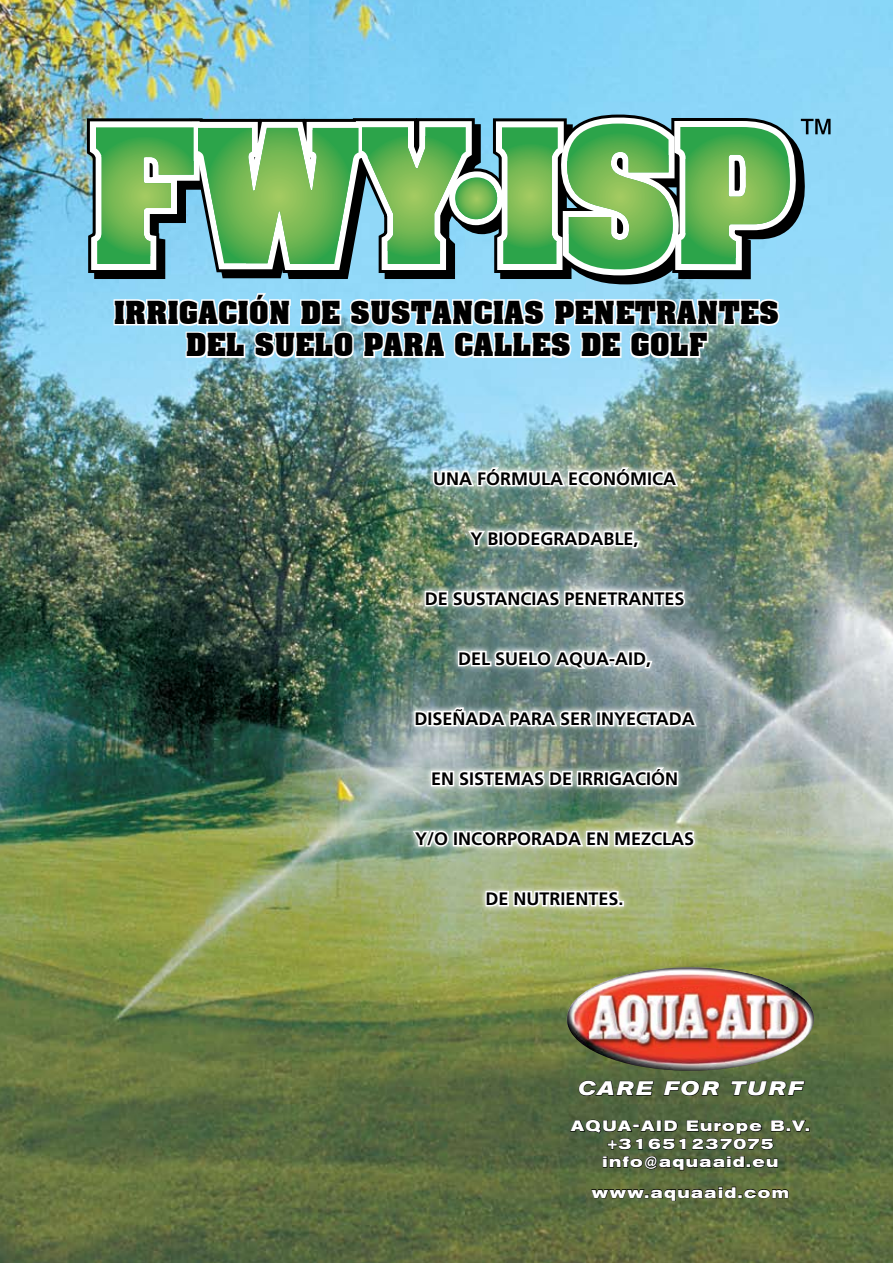
<style>
.page{position:relative;width:893px;height:1263px;background:#fff}
.page>*{position:absolute;margin:0;border:0;box-sizing:border-box;transform-origin:0 0}
.t1{font:700 27px/32.4px "Aardvark";letter-spacing:.025em;color:#000;text-align:center}
.t2{font:italic 700 expanded 19.5px "Akzidenz Grotesk BE";letter-spacing:.11em;color:#fff}
.t3{font:700 18px "Frutiger";color:#000}
.t4{font:700 expanded 15px/18px "Akzidenz Grotesk BE";letter-spacing:.1em;color:#fff;text-align:center}
</style>
<div class="page">
<img style="left:0;top:0;width:893px;height:1263px">
<svg style="left:87px;top:115px;width:743px;height:245px"></svg>
<img style="left:407px;top:460px;width:296px;height:454px">
<img style="left:431px;top:455px;width:249px;height:46px">
<svg style="left:465px;top:517px;width:177px;height:33px"></svg>
<svg style="left:423px;top:577px;width:264px;height:37px"></svg>
<svg style="left:457px;top:637px;width:198px;height:34px"></svg>
<svg style="left:413px;top:697px;width:286px;height:37px"></svg>
<svg style="left:430px;top:755px;width:144px;height:46px"></svg>
<svg style="left:580px;top:757px;width:100px;height:37px"></svg>
<svg style="left:410px;top:829px;width:40px;height:20px"></svg>
<svg style="left:456px;top:815px;width:240px;height:46px"></svg>
<svg style="left:484px;top:883px;width:140px;height:31px"></svg>
<img style="left:567px;top:967px;width:247px;height:104px">
<svg style="left:578px;top:1080px;width:76px;height:16px"></svg>
<svg style="left:663px;top:1080px;width:57px;height:16px"></svg>
<svg style="left:730px;top:1080px;width:75px;height:16px"></svg>
<svg style="left:570px;top:1119px;width:240px;height:31px;background:#415031"></svg>
<svg style="left:603px;top:1156px;width:175px;height:15px;background:#39462b"></svg>
<svg style="left:591px;top:1186px;width:198px;height:18px;background:#4b5731"></svg>
<h1 class="t1" style="left:114px;top:295px;width:666px">IRRIGACIÓN DE SUSTANCIAS PENETRANTES<br>DEL SUELO PARA CALLES DE GOLF</h1>
<p class="t3" style="left:433px;top:468px;width:244px">UNA FÓRMULA ECONÓMICA</p>
<p class="t3" style="left:471px;top:528px;width:170px">Y BIODEGRADABLE,</p>
<p class="t3" style="left:425px;top:588px;width:261px">DE SUSTANCIAS PENETRANTES</p>
<p class="t3" style="left:458px;top:648px;width:195px">DEL SUELO AQUA-AID,</p>
<p class="t3" style="left:414px;top:708px;width:282px">DISEÑADA PARA SER INYECTADA</p>
<p class="t3" style="left:431px;top:768px;width:249px">EN SISTEMAS DE IRRIGACIÓN</p>
<p class="t3" style="left:415px;top:828px;width:281px">Y/O INCORPORADA EN MEZCLAS</p>
<p class="t3" style="left:486px;top:888px;width:140px">DE NUTRIENTES.</p>
<p class="t2" style="left:578px;top:1076px;width:226px">CARE FOR TURF</p>
<p class="t4" style="left:571px;top:1117px;width:241px">AQUA-AID Europe B.V. +31651237075 info@aquaaid.eu</p>
<p class="t4" style="left:592px;top:1184px;width:198px">www.aquaaid.com</p>
</div>
